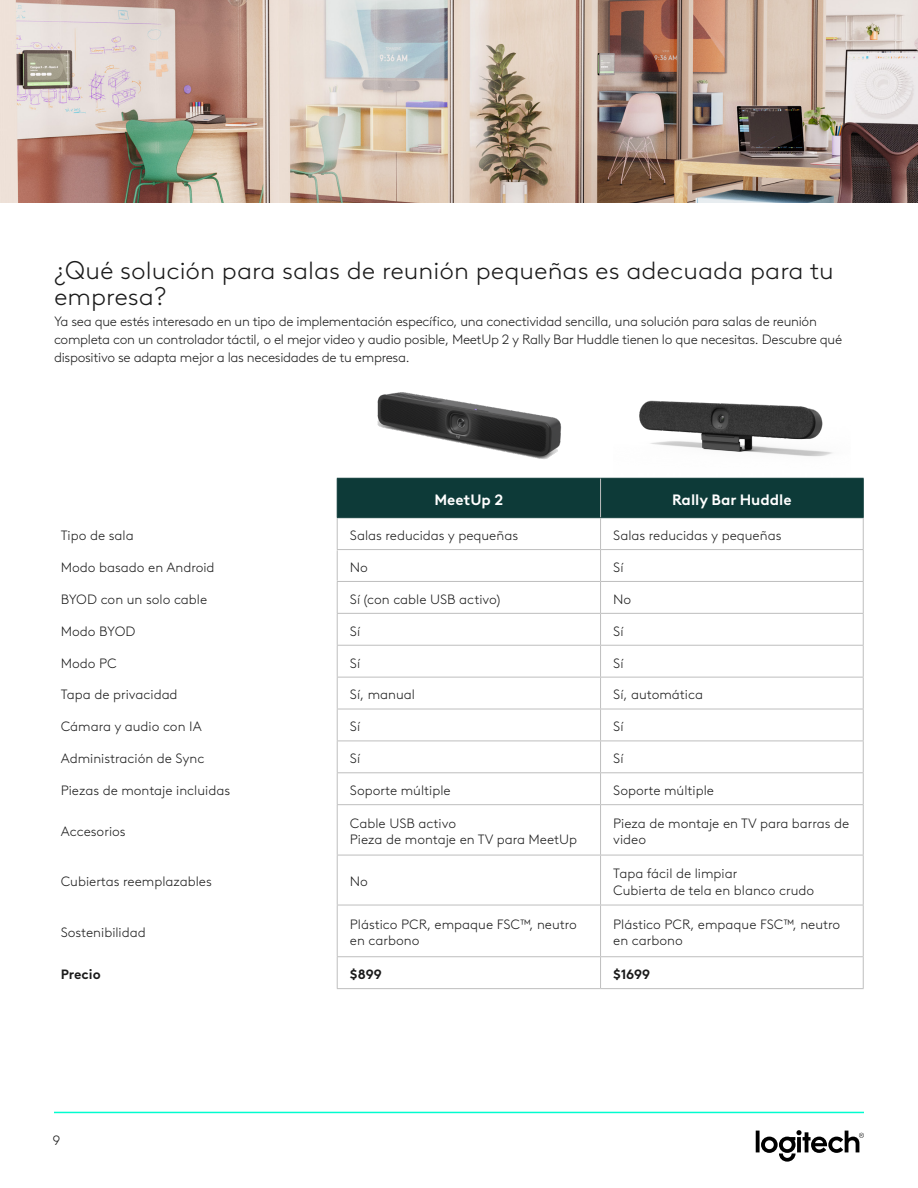
<style>
.page{position:relative;width:918px;height:1188px;background:#fff}
.page>*{position:absolute;margin:0;border:0;box-sizing:border-box;transform-origin:0 0}
.t1{font:300 24.45px/25.5px "Brown Logitech Pan";color:#1b1b1b;scale:1.04 1}
.t2{font:700 15px "Brown Logitech Pan";color:#fff}
.TOC_level_1{font:300 13.5px/16.2px "Brown Logitech Pan";color:#1b1b1b}
.TOC_level_1-2{font:300 13.5px/18px "Brown Logitech Pan";letter-spacing:-.02em;color:#1b1b1b}
.TOC_level_1-3{font:700 13.5px "Brown Logitech Pan";color:#1b1b1b}
.s1{font-size:25.5px}
</style>
<div class="page">
<img style="left:0;top:0;width:918px;height:203px">
<div style="left:338px;top:479px;width:525px;height:38px;background:#0d3a38"></div>
<svg style="left:338px;top:518px;width:525px;height:470px"></svg>
<svg style="left:338px;top:710px;width:525px;height:62px"></svg>
<hr style="left:863px;top:805px;width:1px;height:50px;background:#bebebe">
<hr style="left:601px;top:855px;width:263px;height:1px;background:#bebebe">
<hr style="left:863px;top:855px;width:1px;height:50px;background:#bebebe">
<hr style="left:601px;top:905px;width:263px;height:1px;background:#bebebe">
<hr style="left:863px;top:905px;width:1px;height:51px;background:#bebebe">
<hr style="left:601px;top:956px;width:263px;height:1px;background:#bebebe">
<hr style="left:863px;top:957px;width:1px;height:31px;background:#bebebe">
<hr style="left:601px;top:988px;width:263px;height:1px;background:#bebebe">
<hr style="left:337px;top:518px;width:1px;height:31px;background:#bebebe">
<hr style="left:337px;top:478px;width:264px;height:1px;background:#0d3a38">
<hr style="left:337px;top:479px;width:1px;height:38px;background:#0d3a38">
<hr style="left:337px;top:517px;width:264px;height:1px;background:#0d3a38">
<hr style="left:601px;top:478px;width:263px;height:1px;background:#0d3a38">
<hr style="left:863px;top:479px;width:1px;height:38px;background:#0d3a38">
<hr style="left:600px;top:479px;width:1px;height:38px;background:#bebebe">
<hr style="left:601px;top:517px;width:263px;height:1px;background:#0d3a38">
<hr style="left:600px;top:518px;width:1px;height:31px;background:#bebebe">
<hr style="left:863px;top:518px;width:1px;height:31px;background:#bebebe">
<hr style="left:337px;top:549px;width:264px;height:1px;background:#bebebe">
<hr style="left:337px;top:550px;width:1px;height:31px;background:#bebebe">
<hr style="left:601px;top:549px;width:263px;height:1px;background:#bebebe">
<hr style="left:600px;top:550px;width:1px;height:31px;background:#bebebe">
<hr style="left:863px;top:550px;width:1px;height:31px;background:#bebebe">
<hr style="left:337px;top:581px;width:264px;height:1px;background:#bebebe">
<hr style="left:337px;top:582px;width:1px;height:31px;background:#bebebe">
<hr style="left:601px;top:581px;width:263px;height:1px;background:#bebebe">
<hr style="left:600px;top:582px;width:1px;height:31px;background:#bebebe">
<hr style="left:863px;top:582px;width:1px;height:31px;background:#bebebe">
<hr style="left:337px;top:613px;width:264px;height:1px;background:#bebebe">
<hr style="left:337px;top:614px;width:1px;height:31px;background:#bebebe">
<hr style="left:601px;top:613px;width:263px;height:1px;background:#bebebe">
<hr style="left:600px;top:614px;width:1px;height:31px;background:#bebebe">
<hr style="left:863px;top:614px;width:1px;height:31px;background:#bebebe">
<hr style="left:337px;top:645px;width:264px;height:1px;background:#bebebe">
<hr style="left:337px;top:646px;width:1px;height:31px;background:#bebebe">
<hr style="left:601px;top:645px;width:263px;height:1px;background:#bebebe">
<hr style="left:600px;top:646px;width:1px;height:31px;background:#bebebe">
<hr style="left:863px;top:646px;width:1px;height:31px;background:#bebebe">
<hr style="left:337px;top:677px;width:264px;height:1px;background:#bebebe">
<hr style="left:337px;top:678px;width:1px;height:31px;background:#bebebe">
<hr style="left:601px;top:677px;width:263px;height:1px;background:#bebebe">
<hr style="left:600px;top:678px;width:1px;height:31px;background:#bebebe">
<hr style="left:863px;top:678px;width:1px;height:31px;background:#bebebe">
<hr style="left:337px;top:741px;width:1px;height:31px;background:#bebebe">
<hr style="left:337px;top:709px;width:264px;height:1px;background:#bebebe">
<hr style="left:337px;top:709px;width:1px;height:32px;background:#bebebe">
<hr style="left:337px;top:741px;width:264px;height:1px;background:#bebebe">
<hr style="left:337px;top:805px;width:1px;height:50px;background:#bebebe">
<hr style="left:600px;top:805px;width:1px;height:50px;background:#bebebe">
<hr style="left:337px;top:855px;width:264px;height:1px;background:#bebebe">
<hr style="left:337px;top:855px;width:1px;height:50px;background:#bebebe">
<hr style="left:600px;top:855px;width:1px;height:50px;background:#bebebe">
<hr style="left:337px;top:905px;width:264px;height:1px;background:#bebebe">
<hr style="left:337px;top:905px;width:1px;height:51px;background:#bebebe">
<hr style="left:600px;top:905px;width:1px;height:51px;background:#bebebe">
<hr style="left:337px;top:956px;width:264px;height:1px;background:#bebebe">
<hr style="left:337px;top:957px;width:1px;height:31px;background:#bebebe">
<hr style="left:600px;top:957px;width:1px;height:31px;background:#bebebe">
<hr style="left:337px;top:988px;width:264px;height:1px;background:#bebebe">
<hr style="left:337px;top:772px;width:264px;height:1px;background:#bebebe">
<hr style="left:337px;top:773px;width:1px;height:31px;background:#bebebe">
<hr style="left:337px;top:804px;width:264px;height:1px;background:#bebebe">
<hr style="left:601px;top:709px;width:263px;height:1px;background:#bebebe">
<hr style="left:600px;top:709px;width:1px;height:32px;background:#bebebe">
<hr style="left:863px;top:709px;width:1px;height:32px;background:#bebebe">
<hr style="left:601px;top:741px;width:263px;height:1px;background:#bebebe">
<hr style="left:600px;top:741px;width:1px;height:31px;background:#bebebe">
<hr style="left:863px;top:741px;width:1px;height:31px;background:#bebebe">
<hr style="left:601px;top:772px;width:263px;height:1px;background:#bebebe">
<hr style="left:600px;top:773px;width:1px;height:31px;background:#bebebe">
<hr style="left:863px;top:773px;width:1px;height:31px;background:#bebebe">
<hr style="left:601px;top:804px;width:263px;height:1px;background:#bebebe">
<img style="left:614px;top:400px;width:236px;height:78px">
<img style="left:350px;top:392px;width:237px;height:86px">
<svg style="left:756px;top:1130px;width:108px;height:32px"></svg>
<hr style="left:54px;top:1112px;width:810px;height:1px;background:#00fdcf">
<p class="t1" style="left:54px;top:257px;width:751px"><span class="s1">¿Qué s</span>olución para salas de reunión pequeñas es adecuada para tu empresa<span class="s1">?</span></p>
<p class="TOC_level_1-2" style="left:54px;top:312px;width:790px">Ya sea que estés interesado en un tipo de implementación específico, una conectividad sencilla, una solución para salas de reunión completa con un controlador táctil, o el mejor video y audio posible, MeetUp 2 y Rally Bar Huddle tienen lo que necesitas. Descubre qué dispositivo se adapta mejor a las necesidades de tu empresa.</p>
<p class="t2" style="left:435px;top:488px;width:70px">MeetUp 2</p>
<p class="t2" style="left:672px;top:488px;width:121px">Rally Bar Huddle</p>
<p class="TOC_level_1" style="left:61px;top:526px;width:74px">Tipo de sala</p>
<p class="TOC_level_1" style="left:350px;top:526px;width:170px">Salas reducidas y pequeñas</p>
<p class="TOC_level_1" style="left:613px;top:526px;width:170px">Salas reducidas y pequeñas</p>
<p class="TOC_level_1" style="left:61px;top:558px;width:155px">Modo basado en Android</p>
<p class="TOC_level_1" style="left:350px;top:558px;width:20px">No</p>
<p class="TOC_level_1" style="left:613px;top:558px;width:12px">Sí</p>
<p class="TOC_level_1" style="left:61px;top:590px;width:148px">BYOD con un solo cable</p>
<p class="TOC_level_1" style="left:350px;top:590px;width:152px">Sí (con cable USB activo)</p>
<p class="TOC_level_1" style="left:613px;top:590px;width:20px">No</p>
<p class="TOC_level_1" style="left:61px;top:622px;width:76px">Modo BYOD</p>
<p class="TOC_level_1" style="left:350px;top:622px;width:12px">Sí</p>
<p class="TOC_level_1" style="left:613px;top:622px;width:12px">Sí</p>
<p class="TOC_level_1" style="left:61px;top:654px;width:57px">Modo PC</p>
<p class="TOC_level_1" style="left:350px;top:654px;width:12px">Sí</p>
<p class="TOC_level_1" style="left:613px;top:654px;width:12px">Sí</p>
<p class="TOC_level_1" style="left:61px;top:686px;width:118px">Tapa de privacidad</p>
<p class="TOC_level_1" style="left:350px;top:686px;width:66px">Sí, manual</p>
<p class="TOC_level_1" style="left:613px;top:686px;width:91px">Sí, automática</p>
<p class="TOC_level_1" style="left:61px;top:718px;width:143px">Cámara y audio con IA</p>
<p class="TOC_level_1" style="left:350px;top:718px;width:12px">Sí</p>
<p class="TOC_level_1" style="left:613px;top:718px;width:12px">Sí</p>
<p class="TOC_level_1" style="left:61px;top:750px;width:145px">Administración de Sync</p>
<p class="TOC_level_1" style="left:350px;top:750px;width:12px">Sí</p>
<p class="TOC_level_1" style="left:613px;top:750px;width:12px">Sí</p>
<p class="TOC_level_1" style="left:61px;top:782px;width:171px">Piezas de montaje incluidas</p>
<p class="TOC_level_1" style="left:350px;top:782px;width:102px">Soporte múltiple</p>
<p class="TOC_level_1" style="left:613px;top:782px;width:102px">Soporte múltiple</p>
<p class="TOC_level_1" style="left:61px;top:823px;width:66px">Accesorios</p>
<p class="TOC_level_1" style="left:350px;top:815px;width:108px">Cable USB activo</p>
<p class="TOC_level_1" style="left:350px;top:831px;width:229px">Pieza de montaje en TV para MeetUp</p>
<p class="TOC_level_1" style="left:613px;top:815px;width:238px">Pieza de montaje en TV para barras de video</p>
<p class="TOC_level_1" style="left:61px;top:873px;width:153px">Cubiertas reemplazables</p>
<p class="TOC_level_1" style="left:350px;top:873px;width:20px">No</p>
<p class="TOC_level_1" style="left:613px;top:865px;width:126px">Tapa fácil de limpiar</p>
<p class="TOC_level_1" style="left:613px;top:881px;width:203px">Cubierta de tela en blanco crudo</p>
<p class="TOC_level_1" style="left:61px;top:924px;width:87px">Sostenibilidad</p>
<p class="TOC_level_1" style="left:350px;top:916px;width:229px">Plástico PCR, empaque FSC™, neutro en carbono</p>
<p class="TOC_level_1" style="left:613px;top:916px;width:229px">Plástico PCR, empaque FSC™, neutro en carbono</p>
<p class="TOC_level_1-3" style="left:61px;top:964px;width:42px">Precio</p>
<p class="TOC_level_1-3" style="left:350px;top:964px;width:33px">$899</p>
<p class="TOC_level_1-3" style="left:613px;top:964px;width:39px">$1699</p>
<p class="TOC_level_1" style="left:53px;top:1131px;width:9px">9</p>
</div>
